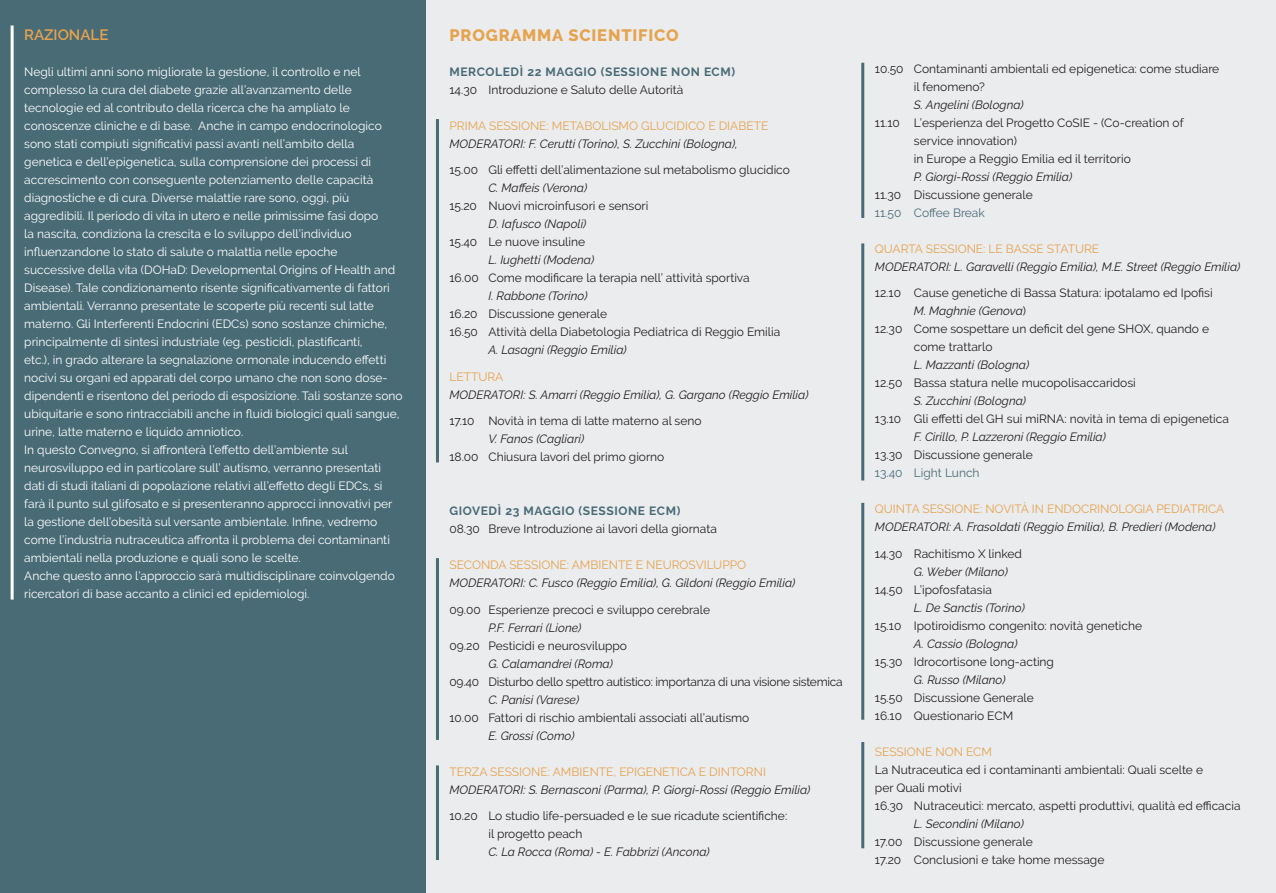
<style>
.page{position:relative;width:1276px;height:893px;background:#fff}
.page>*{position:absolute;margin:0;border:0;box-sizing:border-box;transform-origin:0 0}
.t1{font:800 16.5px "Raleway";letter-spacing:.05em;color:#e6a34e}
.t2{font:600 15px "Raleway";color:#e6a34e}
.t3{font:12px/18px "Raleway";color:#fff}
.t4{font:12px/18px "Raleway";color:#231f20}
.t5{font:italic 12px "Raleway";color:#231f20}
.t6{font:12px "Raleway";color:#e6a34e}
.t7{font:12px "Raleway";letter-spacing:-.02em;color:#231f20}
.t8{font:700 12px "Raleway";letter-spacing:.05em;color:#496b76}
.t9{font:12px "Raleway";color:#496b76}
.s1{font-style:normal}
</style>
<div class="page">
<div style="left:425px;top:0;width:851px;height:893px;background:#ebecee"></div>
<hr style="left:436px;top:119px;width:3px;height:343px;background:#496b76">
<hr style="left:861px;top:63px;width:3px;height:155px;background:#496b76">
<hr style="left:861px;top:243px;width:3px;height:237px;background:#496b76">
<hr style="left:861px;top:503px;width:3px;height:217px;background:#496b76">
<hr style="left:861px;top:742px;width:3px;height:106px;background:#496b76">
<hr style="left:436px;top:558px;width:3px;height:182px;background:#496b76">
<hr style="left:436px;top:765px;width:3px;height:95px;background:#496b76">
<div style="left:0;top:0;width:425px;height:893px;background:#496b76"></div>
<hr style="left:11px;top:26px;width:3px;height:574px;background:#fff">
<p class="t2" style="left:24px;top:26px;width:86px">RAZIONALE</p>
<p class="t3" style="left:24px;top:62px;width:380px">Negli ultimi anni sono migliorate la gestione, il controllo e nel complesso la cura del diabete grazie all’avanzamento delle tecnologie ed al contributo della ricerca che ha ampliato le conoscenze cliniche e di base. Anche in campo endocrinologico sono stati compiuti significativi passi avanti nell’ambito della genetica e dell’epigenetica, sulla comprensione dei processi di accrescimento con conseguente potenziamento delle capacità diagnostiche e di cura. Diverse malattie rare sono, oggi, più aggredibili. Il periodo di vita in utero e nelle primissime fasi dopo<br>la nascita, condiziona la crescita e lo sviluppo dell’individuo influenzandone lo stato di salute o malattia nelle epoche<br>successive della vita (DOHaD: Developmental Origins of Health and Disease). Tale condizionamento risente significativamente di fattori ambientali. Verranno presentate le scoperte più recenti sul latte materno. Gli Interferenti Endocrini (EDCs) sono sostanze chimiche, principalmente di sintesi industriale (eg. pesticidi, plastificanti,<br>etc.), in grado alterare la segnalazione ormonale inducendo effetti nocivi su organi ed apparati del corpo umano che non sono dose&shy;dipendenti e risentono del periodo di esposizione. Tali sostanze sono ubiquitarie e sono rintracciabili anche in fluidi biologici quali sangue, urine, latte materno e liquido amniotico.<br>In questo Convegno, si affronterà l’effetto dell’ambiente sul neurosviluppo ed in particolare sull’ autismo, verranno presentati dati di studi italiani di popolazione relativi all’effetto degli EDCs, si farà il punto sul glifosato e si presenteranno approcci innovativi per la gestione dell’obesità sul versante ambientale. Infine, vedremo come l’industria nutraceutica affronta il problema dei contaminanti ambientali nella produzione e quali sono le scelte.<br>Anche questo anno l’approccio sarà multidisciplinare coinvolgendo ricercatori di base accanto a clinici ed epidemiologi.</p>
<h1 class="t1" style="left:449px;top:26px;width:231px">PROGRAMMA SCIENTIFICO</h1>
<p class="t8" style="left:449px;top:64px;width:287px">MERCOLEDÌ 22 MAGGIO (SESSIONE NON ECM)</p>
<p class="t4" style="left:449px;top:80px;width:235px">14.30 Introduzione e Saluto delle Autorità</p>
<p class="t6" style="left:449px;top:118px;width:320px">PRIMA SESSIONE: METABOLISMO GLUCIDICO E DIABETE</p>
<p class="t5" style="left:449px;top:136px;width:290px">MODERATORI: F. Cerutti (Torino), S. Zucchini (Bologna),</p>
<p class="t4" style="left:449px;top:161px;width:342px">15.00 Gli effetti dell’alimentazione sul metabolismo glucidico</p>
<p class="t5" style="left:488px;top:181px;width:100px">C. Maffeis (Verona)</p>
<p class="t4" style="left:449px;top:197px;width:200px">15.20 Nuovi microinfusori e sensori</p>
<p class="t5" style="left:488px;top:217px;width:99px">D. Iafusco (Napoli)</p>
<p class="t4" style="left:449px;top:233px;width:137px">15.40 Le nuove insuline</p>
<p class="t5" style="left:488px;top:253px;width:107px">L. Iughetti (Modena)</p>
<p class="t4" style="left:449px;top:269px;width:302px">16.00 Come modificare la terapia nell’ attività sportiva</p>
<p class="t5" style="left:488px;top:289px;width:101px">I. Rabbone (Torino)</p>
<p class="t4" style="left:449px;top:305px;width:332px">16.20 Discussione generale<br>16.50 Attività della Diabetologia Pediatrica di Reggio Emilia</p>
<p class="t5" style="left:488px;top:343px;width:140px">A. Lasagni (Reggio Emilia)</p>
<p class="t6" style="left:449px;top:369px;width:55px">LETTURA</p>
<p class="t5" style="left:449px;top:387px;width:360px">MODERATORI: S. Amarri (Reggio Emilia), G. Gargano (Reggio Emilia)</p>
<p class="t4" style="left:449px;top:412px;width:254px">17.10 Novità in tema di latte materno al seno</p>
<p class="t5" style="left:488px;top:432px;width:97px">V. Fanos (Cagliari)</p>
<p class="t4" style="left:449px;top:448px;width:216px">18.00 Chiusura lavori del primo giorno</p>
<p class="t8" style="left:449px;top:504px;width:232px">GIOVEDÌ 23 MAGGIO (SESSIONE ECM)</p>
<p class="t4" style="left:449px;top:520px;width:269px">08.30 Breve Introduzione ai lavori della giornata</p>
<p class="t6" style="left:449px;top:558px;width:298px">SECONDA SESSIONE: AMBIENTE E NEUROSVILUPPO</p>
<p class="t5" style="left:449px;top:576px;width:347px">MODERATORI: C. Fusco (Reggio Emilia), G. Gildoni (Reggio Emilia)</p>
<p class="t4" style="left:449px;top:600px;width:262px">09.00 Esperienze precoci e sviluppo cerebrale</p>
<p class="t5" style="left:488px;top:620px;width:94px">P.F. Ferrari (Lione)</p>
<p class="t4" style="left:449px;top:636px;width:179px">09.20 Pesticidi e neurosviluppo</p>
<p class="t5" style="left:488px;top:656px;width:126px">G. Calamandrei (Roma)</p>
<p class="t7" style="left:449px;top:674px;width:395px">09.40 Disturbo dello spettro autistico: importanza di una visione sistemica</p>
<p class="t5" style="left:488px;top:692px;width:92px">C. Panisi (Varese)</p>
<p class="t4" style="left:449px;top:708px;width:301px">10.00 Fattori di rischio ambientali associati all’autismo</p>
<p class="t5" style="left:488px;top:728px;width:88px">E. Grossi (Como)</p>
<p class="t6" style="left:449px;top:764px;width:318px">TERZA SESSIONE: AMBIENTE, EPIGENETICA E DINTORNI</p>
<p class="t5" style="left:449px;top:782px;width:362px">MODERATORI: S. Bernasconi (Parma), P. Giorgi-Rossi (Reggio Emilia)</p>
<p class="t4" style="left:488px;top:807px;width:300px;text-indent:-39px">10.20 Lo studio life-persuaded e le sue ricadute scientifiche: il progetto peach</p>
<p class="t5" style="left:488px;top:845px;width:223px">C. La Rocca (Roma) - E. Fabbrizi (Ancona)</p>
<p class="t4" style="left:914px;top:60px;width:307px;text-indent:-39px">10.50 Contaminanti ambientali ed epigenetica: come studiare il fenomeno?</p>
<p class="t5" style="left:914px;top:98px;width:111px">S. Angelini (Bologna)</p>
<p class="t4" style="left:914px;top:114px;width:271px;text-indent:-39px">11.10 L’esperienza del Progetto CoSIE - (Co-creation of service innovation)<br>in Europe a Reggio Emilia ed il territorio</p>
<p class="t5" style="left:914px;top:170px;width:160px">P. Giorgi-Rossi (Reggio Emilia)</p>
<p class="t4" style="left:875px;top:186px;width:159px">11.30 Discussione generale</p>
<p class="t9" style="left:875px;top:206px;width:111px">11.50 Coffee Break</p>
<p class="t6" style="left:875px;top:242px;width:226px">QUARTA SESSIONE: LE BASSE STATURE</p>
<p class="t5" style="left:875px;top:260px;width:367px">MODERATORI: L. Garavelli (Reggio Emilia), M.E. Street (Reggio Emilia)</p>
<p class="t4" style="left:875px;top:284px;width:339px">12.10 Cause genetiche di Bassa Statura: ipotalamo ed Ipofisi</p>
<p class="t5" style="left:914px;top:304px;width:114px">M. Maghnie (Genova<span class="s1">)</span></p>
<p class="t4" style="left:875px;top:320px;width:336px">12.30 Come sospettare un deficit del gene SHOX, quando e</p>
<p class="t4" style="left:914px;top:338px;width:80px">come trattarlo</p>
<p class="t5" style="left:914px;top:358px;width:117px">L. Mazzanti (Bologna)</p>
<p class="t4" style="left:875px;top:374px;width:262px">12.50 Bassa statura nelle mucopolisaccaridosi</p>
<p class="t5" style="left:914px;top:394px;width:114px">S. Zucchini (Bologna)</p>
<p class="t4" style="left:875px;top:410px;width:355px">13.10 Gli effetti del GH sui miRNA: novità in tema di epigenetica</p>
<p class="t5" style="left:914px;top:430px;width:193px">F. Cirillo, P. Lazzeroni (Reggio Emilia)</p>
<p class="t4" style="left:875px;top:446px;width:159px">13.30 Discussione generale</p>
<p class="t9" style="left:875px;top:466px;width:106px">13.40 Light Lunch</p>
<p class="t6" style="left:875px;top:502px;width:351px">QUINTA SESSIONE: NOVITÀ IN ENDOCRINOLOGIA PEDIATRICA</p>
<p class="t5" style="left:875px;top:520px;width:342px">MODERATORI: A. Frasoldati (Reggio Emilia), B. Predieri (Modena)</p>
<p class="t4" style="left:875px;top:545px;width:148px">14.30 Rachitismo X linked</p>
<p class="t5" style="left:914px;top:565px;width:95px">G. Weber (Milano)</p>
<p class="t4" style="left:875px;top:581px;width:118px">14.50 L’ipofosfatasia</p>
<p class="t5" style="left:914px;top:601px;width:112px">L. De Sanctis (Torino)</p>
<p class="t4" style="left:875px;top:617px;width:269px">15.10 Ipotiroidismo congenito: novità genetiche</p>
<p class="t5" style="left:914px;top:637px;width:105px">A. Cassio (Bologna)</p>
<p class="t4" style="left:875px;top:653px;width:181px">15.30 Idrocortisone long-acting</p>
<p class="t5" style="left:914px;top:673px;width:93px">G. Russo (Milano)</p>
<p class="t4" style="left:875px;top:689px;width:160px">15.50 Discussione Generale<br>16.10 Questionario ECM</p>
<p class="t6" style="left:875px;top:745px;width:119px">SESSIONE NON ECM</p>
<p class="t4" style="left:875px;top:761px;width:367px">La Nutraceutica ed i contaminanti ambientali: Quali scelte e<br>per Quali motivi<br>16.30 Nutraceutici: mercato, aspetti produttivi, qualità ed efficacia</p>
<p class="t5" style="left:914px;top:817px;width:111px">L. Secondini (Milano)</p>
<p class="t4" style="left:875px;top:833px;width:231px">17.00 Discussione generale<br>17.20 Conclusioni e take home message</p>
</div>
